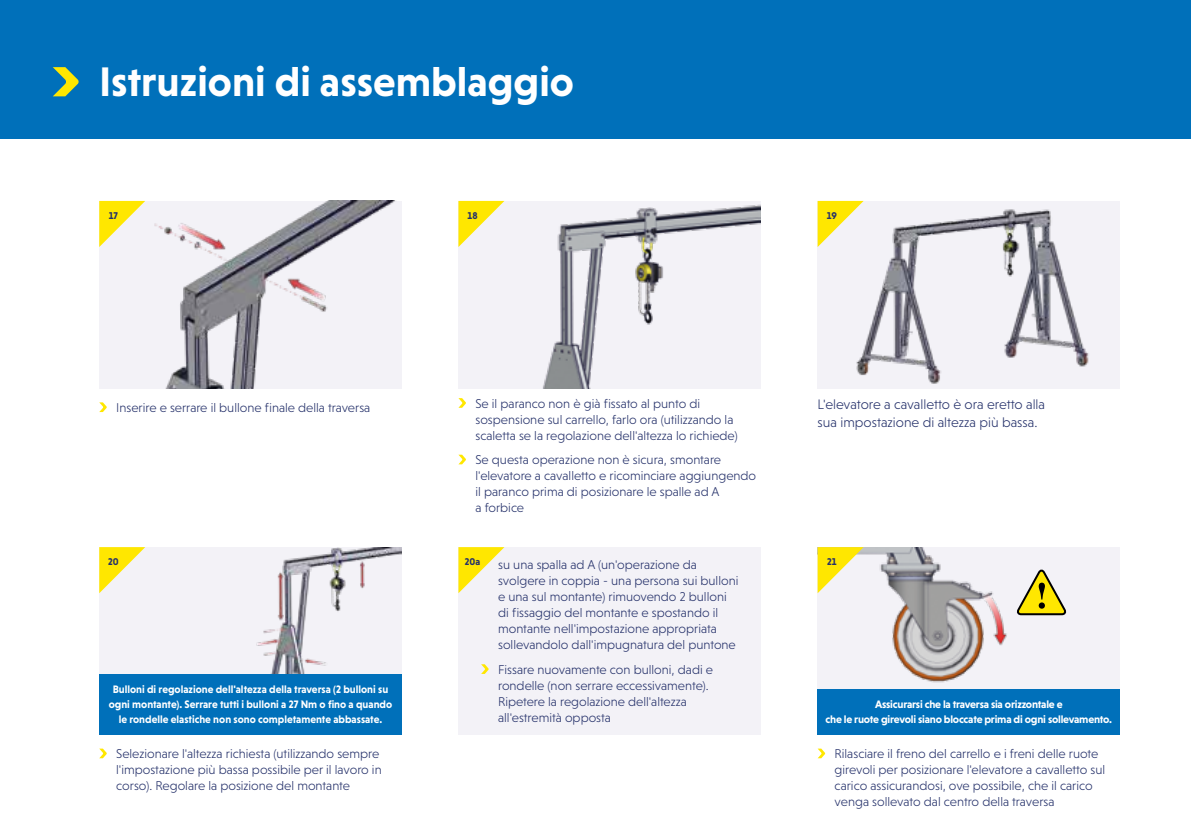
<style>
.page{position:relative;width:1191px;height:840px;background:#fff}
.page>*{position:absolute;margin:0;border:0;box-sizing:border-box;transform-origin:0 0}
.t1{font:700 42px "Niveau Grotesk";color:#fff}
.t2{font:300 14px/18px "Niveau Grotesk";color:#25316a}
.t3{font:300 13px/16px "Niveau Grotesk";color:#25316a}
.t4{font:700 11px/15px "Niveau Grotesk";letter-spacing:-.005em;color:#fff;text-align:center}
.t5{font:700 10px "Niveau Grotesk";color:#25316a}
</style>
<div class="page">
<div style="left:0;top:0;width:1191px;height:138px;background:#0070ba"></div>
<hr style="left:1190px;top:0;width:1px;height:839px;background:#0070ba">
<div style="left:817px;top:547px;width:303px;height:187px;background:#f3f2f7"></div>
<img style="left:863px;top:547px;width:144px;height:136px">
<div style="left:817px;top:201px;width:303px;height:187px;background:#f3f2f7"></div>
<img style="left:856px;top:201px;width:233px;height:183px">
<div style="left:99px;top:547px;width:303px;height:187px;background:#f3f2f7"></div>
<img style="left:256px;top:547px;width:146px;height:126px">
<div style="left:99px;top:201px;width:303px;height:187px;background:#f3f2f7"></div>
<img style="left:154px;top:201px;width:241px;height:187px">
<img style="left:458px;top:201px;width:303px;height:187px">
<svg style="left:1017px;top:569px;width:49px;height:47px"></svg>
<div style="left:458px;top:547px;width:303px;height:187px;background:#f3f2f7"></div>
<svg style="left:481px;top:664px;width:8px;height:9px"></svg>
<svg style="left:817px;top:748px;width:8px;height:9px"></svg>
<div style="left:99px;top:673px;width:303px;height:61px;background:#0070ba"></div>
<svg style="left:53px;top:67px;width:26px;height:29px"></svg>
<svg style="left:99px;top:402px;width:8px;height:10px"></svg>
<svg style="left:99px;top:748px;width:8px;height:9px"></svg>
<svg style="left:458px;top:398px;width:8px;height:9px"></svg>
<svg style="left:458px;top:454px;width:8px;height:10px"></svg>
<div style="left:817px;top:688px;width:303px;height:45px;background:#0070ba"></div>
<svg style="left:817px;top:547px;width:46px;height:46px"></svg>
<svg style="left:99px;top:547px;width:46px;height:46px"></svg>
<svg style="left:458px;top:547px;width:46px;height:46px"></svg>
<svg style="left:817px;top:201px;width:46px;height:46px"></svg>
<svg style="left:99px;top:201px;width:46px;height:46px"></svg>
<svg style="left:458px;top:201px;width:46px;height:46px"></svg>
<h1 class="t1" style="left:99px;top:57px;width:476px">Istruzioni di assemblaggio</h1>
<p class="t5" style="left:109px;top:209px;width:11px">17</p>
<p class="t5" style="left:467px;top:209px;width:12px">18</p>
<p class="t5" style="left:826px;top:209px;width:12px">19</p>
<p class="t3" style="left:116px;top:399px;width:256px">Inserire e serrare il bullone finale della traversa</p>
<p class="t3" style="left:475px;top:395px;width:264px">Se il paranco non è già fissato al punto di sospensione sul carrello, farlo ora (utilizzando la scaletta se la regolazione dell'altezza lo richiede)</p>
<p class="t3" style="left:475px;top:451px;width:282px">Se questa operazione non è sicura, smontare l'elevatore a cavalletto e ricominciare aggiungendo il paranco prima di posizionare le spalle ad A<br>a forbice</p>
<p class="t2" style="left:817px;top:394px;width:229px">L'elevatore a cavalletto è ora eretto alla sua impostazione di altezza più bassa.</p>
<p class="t5" style="left:108px;top:555px;width:12px">20</p>
<p class="t5" style="left:465px;top:555px;width:17px">20a</p>
<p class="t5" style="left:827px;top:555px;width:11px">21</p>
<p class="t3" style="left:498px;top:556px;width:242px">su una spalla ad A (un'operazione da svolgere in coppia - una persona sui bulloni e una sul montante) rimuovendo 2 bulloni di fissaggio del montante e spostando il montante nell'impostazione appropriata sollevandolo dall'impugnatura del puntone</p>
<p class="t3" style="left:498px;top:661px;width:216px">Fissare nuovamente con bulloni, dadi e rondelle (non serrare eccessivamente).<br>Ripetere la regolazione dell'altezza all'estremità opposta</p>
<p class="t4" style="left:109px;top:681px;width:285px">Bulloni di regolazione dell'altezza della traversa (2 bulloni su ogni montante). Serrare tutti i bulloni a 27 Nm o fino a quando le rondelle elastiche non sono completamente abbassate.</p>
<p class="t4" style="left:825px;top:696px;width:288px">Assicurarsi che la traversa sia orizzontale e<br>che le ruote girevoli siano bloccate prima di ogni sollevamento.</p>
<p class="t3" style="left:116px;top:745px;width:267px">Selezionare l'altezza richiesta (utilizzando sempre l'impostazione più bassa possibile per il lavoro in corso). Regolare la posizione del montante</p>
<p class="t3" style="left:834px;top:745px;width:272px">Rilasciare il freno del carrello e i freni delle ruote girevoli per posizionare l'elevatore a cavalletto sul carico assicurandosi, ove possibile, che il carico venga sollevato dal centro della traversa</p>
</div>
